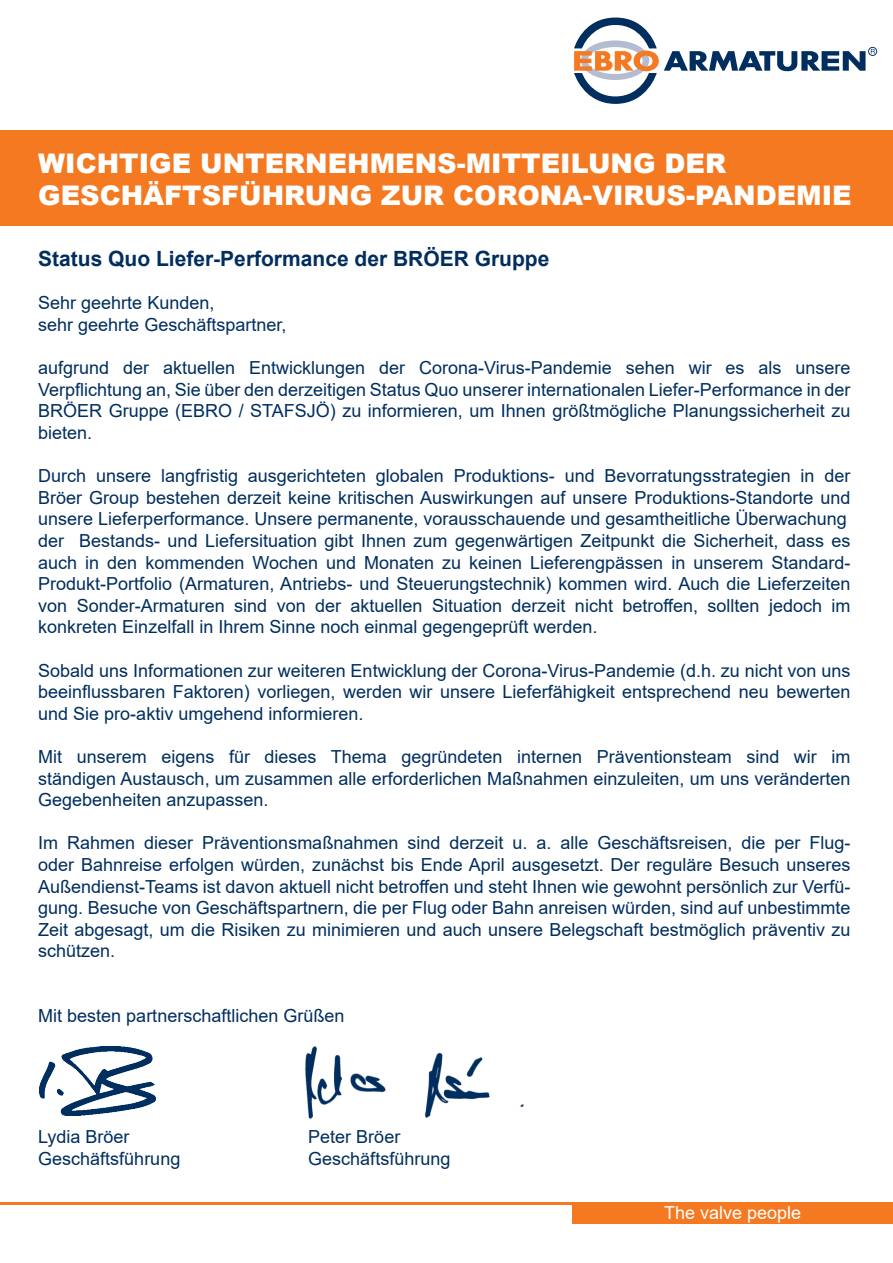
<style>
.page{position:relative;width:893px;height:1263px;background:#fff}
.page>*{position:absolute;margin:0;border:0;box-sizing:border-box;transform-origin:0 0}
.t1{font:900 27px/32.4px "Arial";color:#fff}
.t2{font:700 21px "Arial";color:#002e5e}
.t3{font:18px/21.6px "Arial";color:#002e5e;text-align:justify}
.t4{font:18px "Arial";color:#fff}
</style>
<div class="page">
<hr style="left:0;top:1202px;width:893px;height:2px;background:#f47921">
<div style="left:572px;top:1202px;width:321px;height:22px;background:#f47921"></div>
<div style="left:0;top:130px;width:893px;height:95px;background:#f47921"></div>
<svg style="left:574px;top:18px;width:303px;height:86px"></svg>
<img style="left:40px;top:1047px;width:115px;height:68px">
<img style="left:305px;top:1046px;width:219px;height:73px">
<p class="t1" style="left:38px;top:146px;width:815px">WICHTIGE UNTERNEHMENS-MITTEILUNG DER<br>GESCHÄFTSFÜHRUNG ZUR CORONA-VIRUS-PANDEMIE</p>
<p class="t2" style="left:38px;top:244px;width:513px">Status Quo Liefer-Performance der BRÖER Gruppe</p>
<p class="t3" style="left:38px;top:292px;width:178px">Sehr geehrte Kunden,</p>
<p class="t3" style="left:38px;top:314px;width:250px">sehr geehrte Geschäftspartner,</p>
<p class="t3" style="left:38px;top:357px;width:814px">aufgrund der aktuellen Entwicklungen der Corona-Virus-Pandemie sehen wir es als unsere Verpflichtung an, Sie über den derzeitigen Status Quo unserer internationalen Liefer-Performance in der BRÖER Gruppe (EBRO / STAFSJÖ) zu informieren, um Ihnen größtmögliche Planungssicherheit zu bieten.</p>
<p class="t3" style="left:38px;top:465px;width:814px">Durch unsere langfristig ausgerichteten globalen Produktions- und Bevorratungsstrategien in der Bröer Group bestehen derzeit keine kritischen Auswirkungen auf unsere Produktions-Standorte und unsere Lieferperformance. Unsere permanente, vorausschauende und gesamtheitliche Überwachung</p>
<p class="t3" style="left:38px;top:530px;width:814px">der Bestands- und Liefersituation gibt Ihnen zum gegenwärtigen Zeitpunkt die Sicherheit, dass es auch in den kommenden Wochen und Monaten zu keinen Lieferengpässen in unserem Standard-Produkt-Portfolio (Armaturen, Antriebs- und Steuerungstechnik) kommen wird. Auch die Lieferzeiten von Sonder-Armaturen sind von der aktuellen Situation derzeit nicht betroffen, sollten jedoch im konkreten Einzelfall in Ihrem Sinne noch einmal gegengeprüft werden.</p>
<p class="t3" style="left:38px;top:659px;width:814px">Sobald uns Informationen zur weiteren Entwicklung der Corona-Virus-Pandemie (d.h. zu nicht von uns beeinflussbaren Faktoren) vorliegen, werden wir unsere Lieferfähigkeit entsprechend neu bewerten und Sie pro-aktiv umgehend informieren.</p>
<p class="t3" style="left:38px;top:746px;width:814px">Mit unserem eigens für dieses Thema gegründeten internen Präventionsteam sind wir im ständigen Austausch, um zusammen alle erforderlichen Maßnahmen einzuleiten, um uns veränderten Gegebenheiten anzupassen.</p>
<p class="t3" style="left:38px;top:832px;width:814px">Im Rahmen dieser Präventionsmaßnahmen sind derzeit u. a. alle Geschäftsreisen, die per Flug&shy;oder Bahnreise erfolgen würden, zunächst bis Ende April ausgesetzt. Der reguläre Besuch unseres Außendienst-Teams ist davon aktuell nicht betroffen und steht Ihnen wie gewohnt persönlich zur Verfü&shy;gung. Besuche von Geschäftspartnern, die per Flug oder Bahn anreisen würden, sind auf unbestimmte Zeit abgesagt, um die Risiken zu minimieren und auch unsere Belegschaft bestmöglich präventiv zu schützen.</p>
<p class="t3" style="left:38px;top:1005px;width:308px">Mit besten partnerschaftlichen Grüßen</p>
<p class="t3" style="left:38px;top:1126px;width:93px">Lydia Bröer</p>
<p class="t3" style="left:308px;top:1126px;width:94px">Peter Bröer</p>
<p class="t3" style="left:38px;top:1147px;width:144px">Geschäftsführung</p>
<p class="t3" style="left:308px;top:1147px;width:144px">Geschäftsführung</p>
<p class="t4" style="left:664px;top:1200px;width:139px">The valve people</p>
</div>
